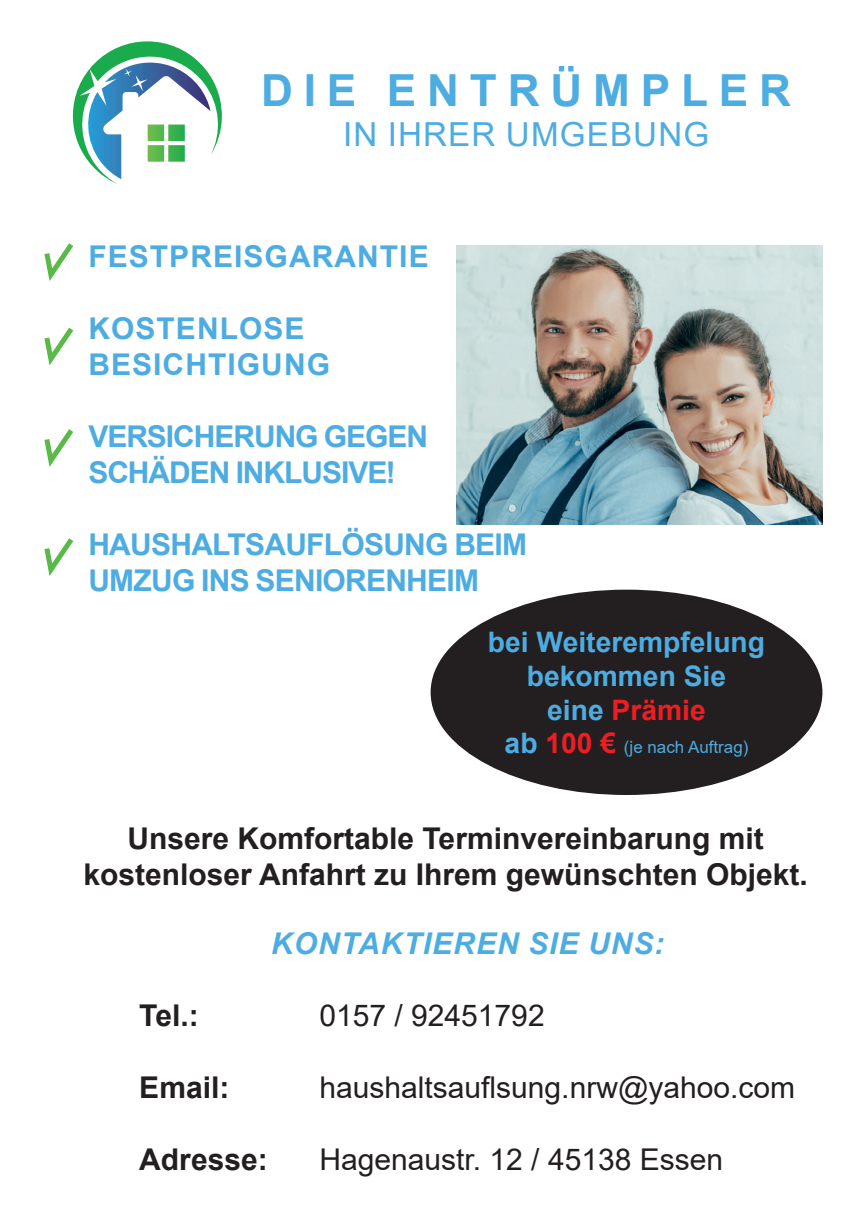
<style>
.page{position:relative;width:865px;height:1219px;background:#fff}
.page>*{position:absolute;margin:0;border:0;box-sizing:border-box;transform-origin:0 0}
.t1{font:700 44.25px "Arial";letter-spacing:.245em;color:#4dace1}
.t2{font:33.25px "Arial";letter-spacing:.035em;color:#4dace1}
.t3{font:700 30px/36px "Arial";color:#231f20;text-align:center}
.t4{font:700 30px/36px "Arial";letter-spacing:-.025em;color:#4dace1}
.t5{font:30px "Arial";color:#231f20}
.t6{font:700 30px/36px "Arial";letter-spacing:.035em;color:#4dace1}
.t7{font:italic 700 30px "Arial";letter-spacing:.035em;color:#4dace1}
.t8{font:700 28.25px/33.8px "Arial";color:#4dace1;text-align:center}
.t9{font:17px "Arial";color:#4dace1}
.s1{color:#ee1d23}
.s2{font-weight:700;font-size:28.25px}
.s3{font-weight:700;font-size:28.25px;color:#ee1d23}
</style>
<div class="page">
<svg style="left:44px;top:243px;width:30px;height:38px"></svg>
<svg style="left:44px;top:327px;width:30px;height:39px"></svg>
<img style="left:456px;top:245px;width:366px;height:279px">
<div style="left:430px;top:590px;width:392px;height:205px;background:#231f20;border-radius:50%"></div>
<svg style="left:44px;top:429px;width:29px;height:38px"></svg>
<svg style="left:44px;top:538px;width:30px;height:38px"></svg>
<svg style="left:73px;top:41px;width:149px;height:143px"></svg>
<h1 class="t1" style="left:261px;top:59px;width:531px">DIE ENTRÜMPLER</h1>
<p class="t2" style="left:343px;top:111px;width:368px">IN IHRER UMGEBUNG</p>
<p class="t6" style="left:88px;top:239px;width:342px">FESTPREISGARANTIE</p>
<p class="t6" style="left:88px;top:311px;width:243px">KOSTENLOSE<br>BESICHTIGUNG</p>
<p class="t4" style="left:88px;top:419px;width:341px">VERSICHERUNG GEGEN<br>SCHÄDEN INKLUSIVE!</p>
<p class="t4" style="left:88px;top:527px;width:440px">HAUSHALTSAUFLÖSUNG BEIM<br>UMZUG INS SENIORENHEIM</p>
<p class="t8" style="left:488px;top:625px;width:279px">bei Weiterempfelung bekommen Sie<br>eine <span class="s1">Prämie</span></p>
<p class="t9" style="left:504px;top:736px;width:245px"><span class="s2">ab</span> <span class="s3">100 €</span> (je nach Auftrag)</p>
<p class="t3" style="left:83px;top:821px;width:726px">Unsere Komfortable Terminvereinbarung mit kostenloser Anfahrt zu Ihrem gewünschten Objekt.</p>
<p class="t7" style="left:271px;top:923px;width:394px">KONTAKTIEREN SIE UNS:</p>
<p class="t3" style="left:139px;top:998px;width:61px">Tel.:</p>
<p class="t5" style="left:319px;top:995px;width:227px">0157 / 92451792</p>
<p class="t3" style="left:139px;top:1070px;width:92px">Email:</p>
<p class="t5" style="left:319px;top:1067px;width:477px">haushaltsauflsung.nrw@yahoo.com</p>
<p class="t3" style="left:139px;top:1142px;width:130px">Adresse:</p>
<p class="t5" style="left:319px;top:1139px;width:405px">Hagenaustr. 12 / 45138 Essen</p>
</div>
